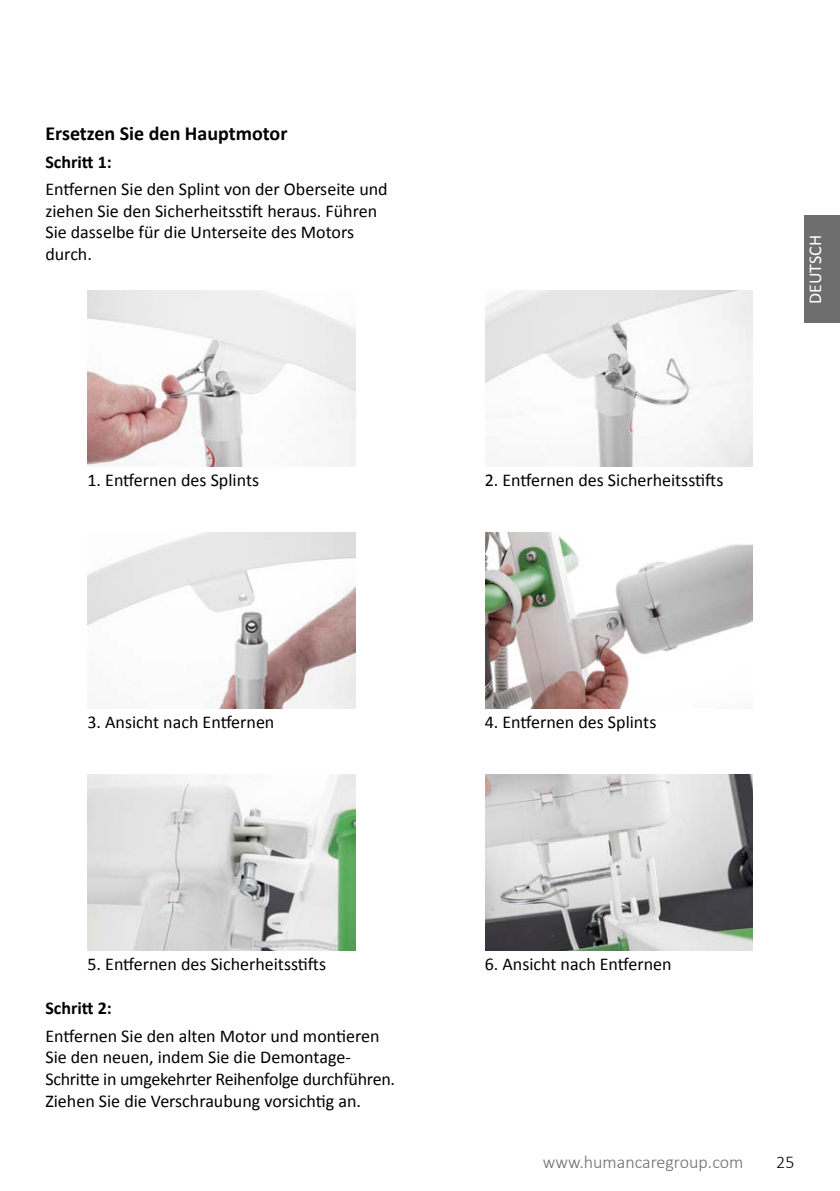
<style>
.page{position:relative;width:840px;height:1191px;background:#fff}
.page>*{position:absolute;margin:0;border:0;box-sizing:border-box;transform-origin:0 0}
.t1{font:700 20px "Calibri";color:#000}
.t2{font:18px/21.6px "Calibri";color:#000}
.t3{font:300 18px "Calibri";color:#6e6e6e}
.t4{font:700 18px "Calibri";color:#000}
.t5{font:18px "Calibri";color:#fff}
.t6{font:300 18px "Calibri";color:#000}
</style>
<div class="page">
<div style="left:803px;top:215px;width:36px;height:108px;background:#6e6e6e"></div>
<hr style="left:0;top:0;width:1px;height:108px;background:#6e6e6e">
<img style="left:88px;top:291px;width:267px;height:175px">
<img style="left:485px;top:291px;width:267px;height:175px">
<img style="left:88px;top:532px;width:267px;height:176px">
<img style="left:485px;top:532px;width:267px;height:176px">
<img style="left:88px;top:774px;width:267px;height:176px">
<img style="left:485px;top:774px;width:267px;height:176px">
<p class="t1" style="left:45px;top:120px;width:243px">Ersetzen Sie den Hauptmotor</p>
<p class="t4" style="left:45px;top:149px;width:68px">Schritt 1:</p>
<p class="t2" style="left:45px;top:178px;width:343px">Entfernen Sie den Splint von der Oberseite und ziehen Sie den Sicherheitsstift heraus. Führen Sie dasselbe für die Unterseite des Motors durch.</p>
<p class="t2" style="left:87px;top:469px;width:173px">1. Entfernen des Splints</p>
<p class="t2" style="left:484px;top:469px;width:240px">2. Entfernen des Sicherheitsstifts</p>
<p class="t5" style="left:802px;top:304px;width:71px;rotate:-90deg">DEUTSCH</p>
<p class="t2" style="left:87px;top:711px;width:188px">3. Ansicht nach Entfernen</p>
<p class="t2" style="left:484px;top:711px;width:173px">4. Entfernen des Splints</p>
<p class="t2" style="left:87px;top:952px;width:240px">5. Entfernen des Sicherheitsstifts</p>
<p class="t2" style="left:484px;top:952px;width:188px">6. Ansicht nach Entfernen</p>
<p class="t4" style="left:45px;top:995px;width:68px">Schritt 2:</p>
<p class="t2" style="left:45px;top:1024px;width:351px">Entfernen Sie den alten Motor und montieren Sie den neuen, indem Sie die Demontage-Schritte in umgekehrter Reihenfolge durchführen.<br>Ziehen Sie die Verschraubung vorsichtig an.</p>
<p class="t3" style="left:542px;top:1151px;width:202px">www.humancaregroup.com</p>
<p class="t6" style="left:775px;top:1151px;width:20px">25</p>
</div>
